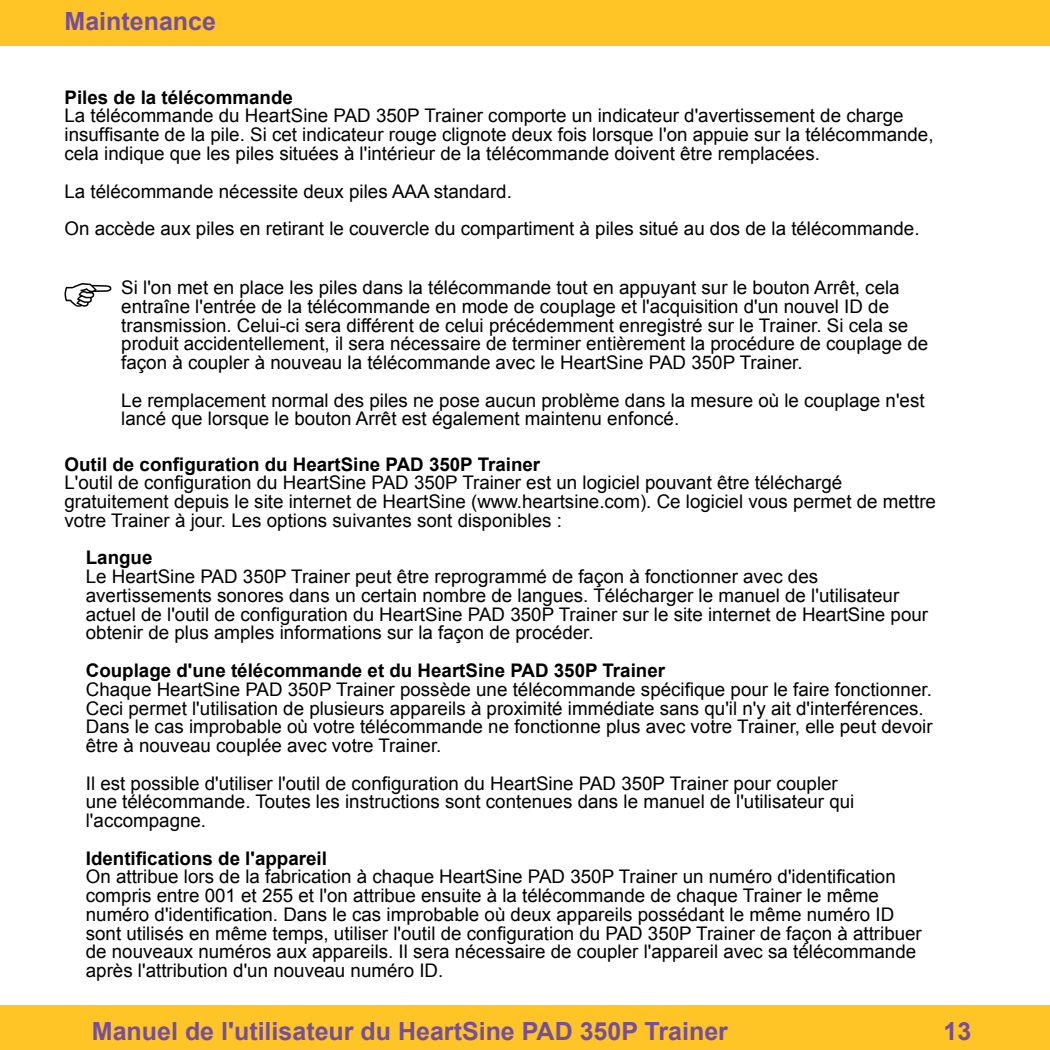
<style>
.page{position:relative;width:1050px;height:1050px;background:#fff}
.page>*{position:absolute;margin:0;border:0;box-sizing:border-box;transform-origin:0 0}
.t1{font:700 25px "Arial";color:#764f9b}
.t2{font:18.75px/18.8px "Arial";color:#000}
.t3{font:700 18.75px "Arial";color:#000}
</style>
<div class="page">
<div style="left:0;top:1005px;width:1049px;height:44px;background:#ffc425"></div>
<div style="left:0;top:0;width:1049px;height:46px;background:#ffc425"></div>
<svg style="left:65px;top:283px;width:46px;height:24px"></svg>
<h1 class="t1" style="left:65px;top:4px;width:153px">Maintenance</h1>
<p class="t3" style="left:65px;top:85px;width:230px">Piles de la télécommande</p>
<p class="t2" style="left:65px;top:107px;width:870px">La télécommande du HeartSine PAD 350P Trainer comporte un indicateur d'avertissement de charge insuffisante de la pile. Si cet indicateur rouge clignote deux fois lorsque l'on appuie sur la télécommande, cela indique que les piles situées à l'intérieur de la télécommande doivent être remplacées.</p>
<p class="t2" style="left:65px;top:172px;width:856px;line-height:37.5px">La télécommande nécessite deux piles AAA standard.<br>On accède aux piles en retirant le couvercle du compartiment à piles situé au dos de la télécommande.</p>
<p class="t2" style="left:121px;top:278px;width:808px">Si l'on met en place les piles dans la télécommande tout en appuyant sur le bouton Arrêt, cela entraîne l'entrée de la télécommande en mode de couplage et l'acquisition d'un nouvel ID de transmission. Celui-ci sera différent de celui précédemment enregistré sur le Trainer. Si cela se produit accidentellement, il sera nécessaire de terminer entièrement la procédure de couplage de façon à coupler à nouveau la télécommande avec le HeartSine PAD 350P Trainer.</p>
<p class="t2" style="left:121px;top:391px;width:804px">Le remplacement normal des piles ne pose aucun problème dans la mesure où le couplage n'est lancé que lorsque le bouton Arrêt est également maintenu enfoncé.</p>
<p class="t3" style="left:65px;top:451px;width:477px">Outil de configuration du HeartSine PAD 350P Trainer</p>
<p class="t2" style="left:65px;top:473px;width:873px">L'outil de configuration du HeartSine PAD 350P Trainer est un logiciel pouvant être téléchargé gratuitement depuis le site internet de HeartSine (www.heartsine.com). Ce logiciel vous permet de mettre votre Trainer à jour. Les options suivantes sont disponibles :</p>
<p class="t3" style="left:86px;top:545px;width:68px">Langue</p>
<p class="t2" style="left:86px;top:567px;width:843px">Le HeartSine PAD 350P Trainer peut être reprogrammé de façon à fonctionner avec des avertissements sonores dans un certain nombre de langues. Télécharger le manuel de l'utilisateur actuel de l'outil de configuration du HeartSine PAD 350P Trainer sur le site internet de HeartSine pour obtenir de plus amples informations sur la façon de procéder.</p>
<p class="t3" style="left:86px;top:658px;width:580px">Couplage d'une télécommande et du HeartSine PAD 350P Trainer</p>
<p class="t2" style="left:86px;top:680px;width:848px">Chaque HeartSine PAD 350P Trainer possède une télécommande spécifique pour le faire fonctionner.<br>Ceci permet l'utilisation de plusieurs appareils à proximité immédiate sans qu'il n'y ait d'interférences.<br>Dans le cas improbable où votre télécommande ne fonctionne plus avec votre Trainer, elle peut devoir être à nouveau couplée avec votre Trainer.</p>
<p class="t2" style="left:86px;top:773px;width:770px">Il est possible d'utiliser l'outil de configuration du HeartSine PAD 350P Trainer pour coupler une télécommande. Toutes les instructions sont contenues dans le manuel de l'utilisateur qui l'accompagne.</p>
<p class="t3" style="left:86px;top:845px;width:242px">Identifications de l'appareil</p>
<p class="t2" style="left:86px;top:867px;width:837px">On attribue lors de la fabrication à chaque HeartSine PAD 350P Trainer un numéro d'identification compris entre 001 et 255 et l'on attribue ensuite à la télécommande de chaque Trainer le même numéro d'identification. Dans le cas improbable où deux appareils possédant le même numéro ID sont utilisés en même temps, utiliser l'outil de configuration du PAD 350P Trainer de façon à attribuer de nouveaux numéros aux appareils. Il sera nécessaire de coupler l'appareil avec sa télécommande après l'attribution d'un nouveau numéro ID.</p>
<h1 class="t1" style="left:92px;top:1014px;width:637px">Manuel de l'utilisateur du HeartSine PAD 350P Trainer</h1>
<h1 class="t1" style="left:943px;top:1014px;width:29px">13</h1>
</div>
